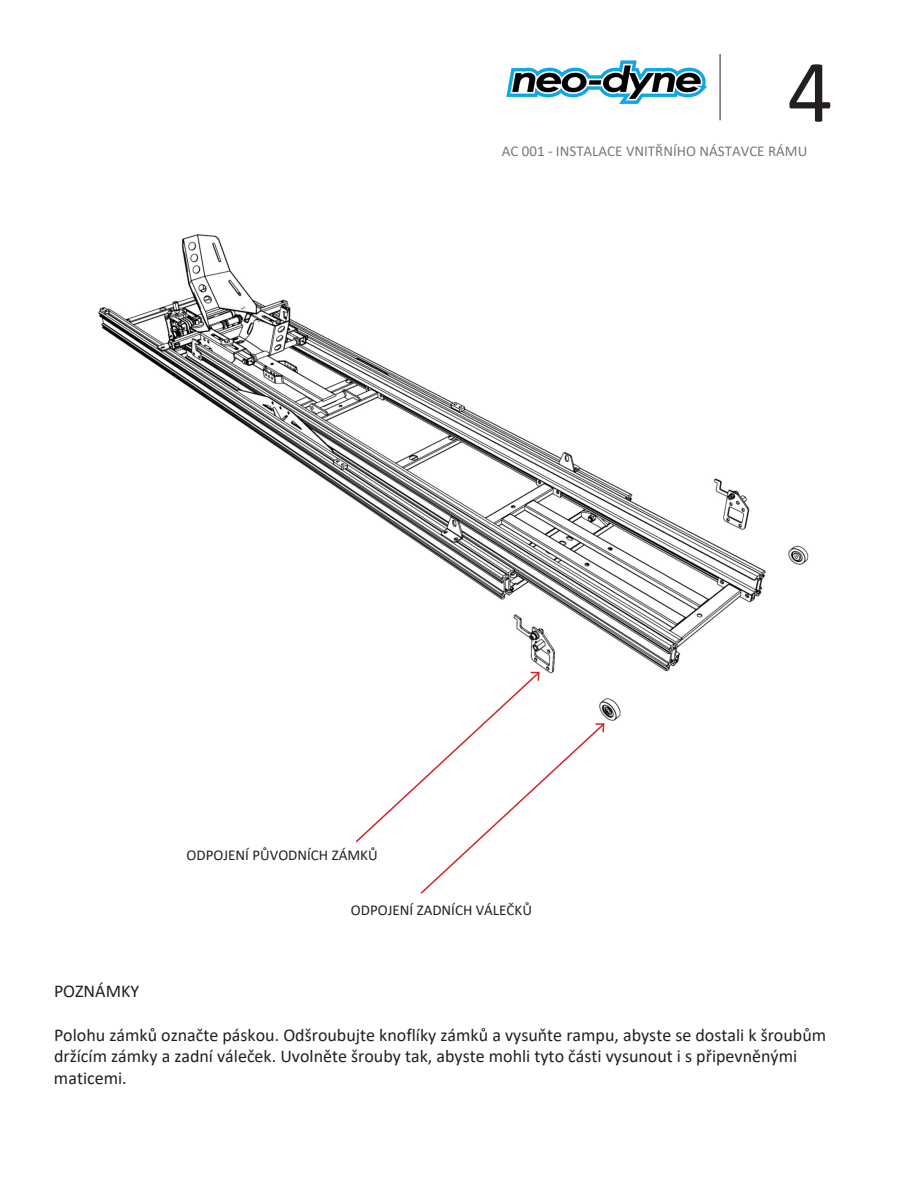
<style>
.page{position:relative;width:918px;height:1188px;background:#fff}
.page>*{position:absolute;margin:0;border:0;box-sizing:border-box;transform-origin:0 0}
.t1{font:90px "Calibri";color:#231f20}
.t2{font:18px/21.6px "Calibri";color:#231f20}
.t3{font:15px "Calibri";color:#231f20}
.t4{font:15px "Calibri";color:#76787b}
</style>
<div class="page">
<img style="left:98px;top:234px;width:711px;height:487px">
<svg style="left:354px;top:670px;width:252px;height:224px"></svg>
<hr style="left:720px;top:54px;width:1px;height:66px;background:#231f20">
<img style="left:506px;top:60px;width:201px;height:44px">
<p class="t1" style="left:787px;top:35px;width:47px">4</p>
<p class="t4" style="left:502px;top:140px;width:307px">AC 001 - INSTALACE VNITŘNÍHO NÁSTAVCE RÁMU</p>
<p class="t3" style="left:187px;top:845px;width:193px">ODPOJENÍ PŮVODNÍCH ZÁMKŮ</p>
<p class="t3" style="left:351px;top:900px;width:183px">ODPOJENÍ ZADNÍCH VÁLEČKŮ</p>
<p class="t2" style="left:54px;top:980px;width:87px">POZNÁMKY</p>
<p class="t2" style="left:54px;top:1023px;width:774px">Polohu zámků označte páskou. Odšroubujte knoflíky zámků a vysuňte rampu, abyste se dostali k šroubům držícím zámky a zadní váleček. Uvolněte šrouby tak, abyste mohli tyto části vysunout i s připevněnými maticemi.</p>
</div>
